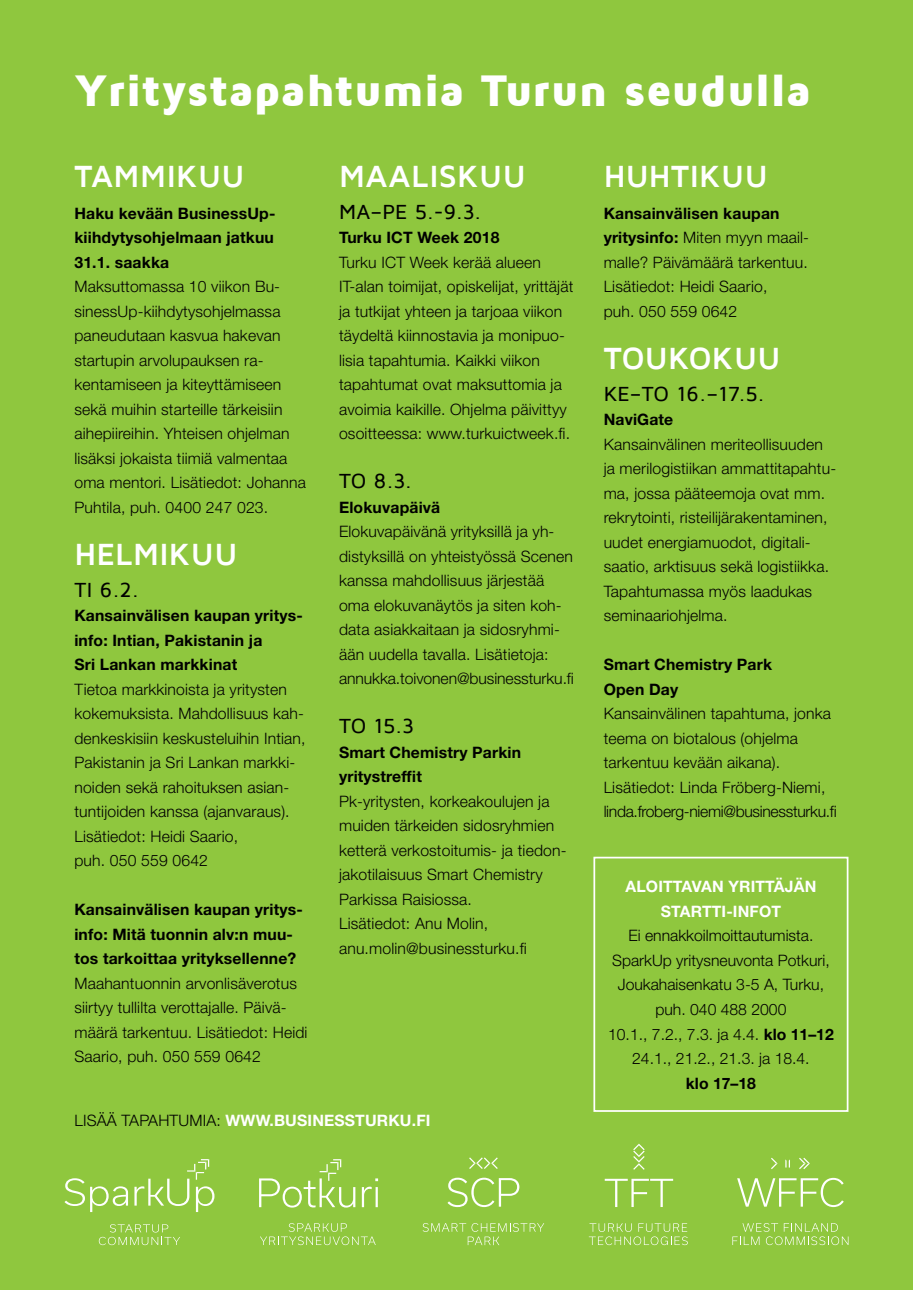
<style>
.page{position:relative;width:913px;height:1290px;background:#8fc73e}
.page>*{position:absolute;margin:0;border:0;box-sizing:border-box;transform-origin:0 0}
.t1{font:900 45.5px "Maven Pro";letter-spacing:-.005em;color:#fff}
.t2{font:700 31.5px "Maven Pro";letter-spacing:.01em;color:#fff}
.t3{font:500 21px "Maven Pro";letter-spacing:-.01em;color:#000}
.t4{font:300 15.75px/24.5px "Helvetica Neue LT Std";letter-spacing:.01em;color:#000}
.t5{font:700 15.75px/24.5px "Helvetica Neue LT Std";letter-spacing:.01em;color:#000}
.t6{font:700 15.75px/24.5px "Helvetica Neue LT Std";letter-spacing:.01em;color:#fff;text-align:center}
.s1{font-weight:300;color:#000}
.s2{font-weight:700}
</style>
<div class="page">
<div style="left:593px;top:857px;width:255px;height:255px;border:2px solid #fff"></div>
<svg style="left:64px;top:1178px;width:64px;height:34px"></svg>
<svg style="left:99px;top:1224px;width:81px;height:21px"></svg>
<svg style="left:134px;top:1159px;width:80px;height:53px"></svg>
<svg style="left:737px;top:1178px;width:107px;height:29px"></svg>
<svg style="left:732px;top:1223px;width:116px;height:22px"></svg>
<svg style="left:771px;top:1158px;width:6px;height:11px"></svg>
<svg style="left:799px;top:1158px;width:11px;height:11px"></svg>
<svg style="left:785px;top:1159px;width:5px;height:8px"></svg>
<svg style="left:589px;top:1223px;width:99px;height:22px"></svg>
<svg style="left:605px;top:1179px;width:68px;height:28px"></svg>
<svg style="left:633px;top:1143px;width:11px;height:27px"></svg>
<svg style="left:447px;top:1177px;width:72px;height:30px"></svg>
<svg style="left:423px;top:1223px;width:121px;height:22px"></svg>
<svg style="left:469px;top:1157px;width:29px;height:12px"></svg>
<svg style="left:260px;top:1223px;width:116px;height:22px"></svg>
<svg style="left:259px;top:1159px;width:96px;height:48px"></svg>
<svg style="left:362px;top:1178px;width:16px;height:29px"></svg>
<hr style="left:375px;top:1187px;width:3px;height:20px;background:#fff">
<h1 class="t1" style="left:74px;top:66px;width:738px">Yritystapahtumia Turun seudulla</h1>
<h2 class="t2" style="left:74px;top:160px;width:172px">TAMMIKUU</h2>
<p class="t5" style="left:74px;top:200px;width:202px;text-align:justify">Haku kevään BusinessUp&shy;kiihdytysohjelmaan jatkuu 31.1. saakka</p>
<p class="t4" style="left:74px;top:274px;width:233px">Maksuttomassa 10 viikon Bu&shy;sinessUp-kiihdytysohjelmassa paneudutaan kasvua hakevan startupin arvolupauksen ra&shy;kentamiseen ja kiteyttämiseen sekä muihin starteille tärkeisiin aihepiireihin. Yhteisen ohjelman lisäksi jokaista tiimiä valmentaa oma mentori. Lisätiedot: Johanna<br>Puhtila, puh. 0400 247 023.</p>
<h2 class="t2" style="left:74px;top:538px;width:165px">HELMIKUU</h2>
<h3 class="t3" style="left:74px;top:578px;width:66px">TI 6.2.</h3>
<p class="t5" style="left:74px;top:603px;width:230px">Kansainvälisen kaupan yritys&shy;info: Intian, Pakistanin ja<br>Sri Lankan markkinat</p>
<p class="t4" style="left:74px;top:676px;width:233px">Tietoa markkinoista ja yritysten kokemuksista. Mahdollisuus kah&shy;denkeskisiin keskusteluihin Intian,<br>Pakistanin ja Sri Lankan markki&shy;noiden sekä rahoituksen asian&shy;tuntijoiden kanssa (ajanvaraus).<br>Lisätiedot: Heidi Saario,<br>puh. 050 559 0642</p>
<p class="t5" style="left:74px;top:897px;width:230px">Kansainvälisen kaupan yritys&shy;info: Mitä tuonnin alv:n muu&shy;tos tarkoittaa yrityksellenne?</p>
<p class="t4" style="left:74px;top:970px;width:235px">Maahantuonnin arvonlisäverotus siirtyy tullilta verottajalle. Päivä&shy;määrä tarkentuu. Lisätiedot: Heidi Saario, puh. 050 559 0642</p>
<h2 class="t2" style="left:339px;top:160px;width:188px">MAALISKUU</h2>
<h3 class="t3" style="left:339px;top:200px;width:144px">MA–PE 5.-9.3.</h3>
<p class="t5" style="left:339px;top:225px;width:162px">Turku ICT Week 2018</p>
<p class="t4" style="left:339px;top:249px;width:236px">Turku ICT Week kerää alueen IT-alan toimijat, opiskelijat, yrittäjät ja tutkijat yhteen ja tarjoaa viikon täydeltä kiinnostavia ja monipuo&shy;lisia tapahtumia. Kaikki viikon tapahtumat ovat maksuttomia ja avoimia kaikille. Ohjelma päivittyy osoitteessa: www.turkuictweek.fi.</p>
<h3 class="t3" style="left:339px;top:470px;width:75px">TO 8.3.</h3>
<p class="t5" style="left:339px;top:494px;width:103px">Elokuvapäivä</p>
<p class="t4" style="left:339px;top:519px;width:236px">Elokuvapäivänä yrityksillä ja yh&shy;distyksillä on yhteistyössä Scenen kanssa mahdollisuus järjestää oma elokuvanäytös ja siten koh&shy;data asiakkaitaan ja sidosryhmi&shy;ään uudella tavalla. Lisätietoja: annukka.toivonen@businessturku.fi</p>
<h3 class="t3" style="left:339px;top:715px;width:77px">TO 15.3</h3>
<p class="t5" style="left:339px;top:739px;width:184px">Smart Chemistry Parkin yritystreffit</p>
<p class="t4" style="left:339px;top:788px;width:229px">Pk-yritysten, korkeakoulujen ja muiden tärkeiden sidosryhmien ketterä verkostoitumis- ja tiedon&shy;jakotilaisuus Smart Chemistry<br>Parkissa Raisiossa.<br>Lisätiedot: Anu Molin, anu.molin@businessturku.fi</p>
<p class="t6" style="left:74px;top:1108px;width:357px"><span class="s1">LISÄÄ TAPAHTUMIA:</span> WWW.BUSINESSTURKU.FI</p>
<h2 class="t2" style="left:604px;top:160px;width:166px">HUHTIKUU</h2>
<p class="t4" style="left:604px;top:200px;width:207px"><span class="s2">Kansainvälisen kaupan yritysinfo:</span> Miten myyn maail&shy;malle? Päivämäärä tarkentuu.<br>Lisätiedot: Heidi Saario,<br>puh. 050 559 0642</p>
<h2 class="t2" style="left:604px;top:342px;width:179px">TOUKOKUU</h2>
<h3 class="t3" style="left:604px;top:382px;width:162px">KE–TO 16.–17.5.</h3>
<p class="t5" style="left:604px;top:407px;width:71px">NaviGate</p>
<p class="t4" style="left:604px;top:431px;width:234px">Kansainvälinen meriteollisuuden ja merilogistiikan ammattitapahtu&shy;ma, jossa pääteemoja ovat mm. rekrytointi, risteilijärakentaminen, uudet energiamuodot, digitali&shy;saatio, arktisuus sekä logistiikka.<br>Tapahtumassa myös laadukas seminaariohjelma.</p>
<p class="t5" style="left:604px;top:652px;width:170px">Smart Chemistry Park<br>Open Day</p>
<p class="t4" style="left:604px;top:701px;width:235px">Kansainvälinen tapahtuma, jonka teema on biotalous (ohjelma tarkentuu kevään aikana).<br>Lisätiedot: Linda Fröberg-Niemi, linda.froberg-niemi@businessturku.fi</p>
<p class="t6" style="left:625px;top:874px;width:192px">ALOITTAVAN YRITTÄJÄN<br>STARTTI-INFOT</p>
<p class="t4" style="left:608px;top:923px;width:227px;text-align:center">Ei ennakkoilmoittautumista.<br>SparkUp yritysneuvonta Potkuri,<br>Joukahaisenkatu 3-5 A, Turku, puh. 040 488 2000<br>10.1., 7.2., 7.3. ja 4.4. <span class="s2">klo 11–12<br></span>24.1., 21.2., 21.3. ja 18.4.</p>
<p class="t5" style="left:686px;top:1070px;width:72px">klo 17–18</p>
</div>
